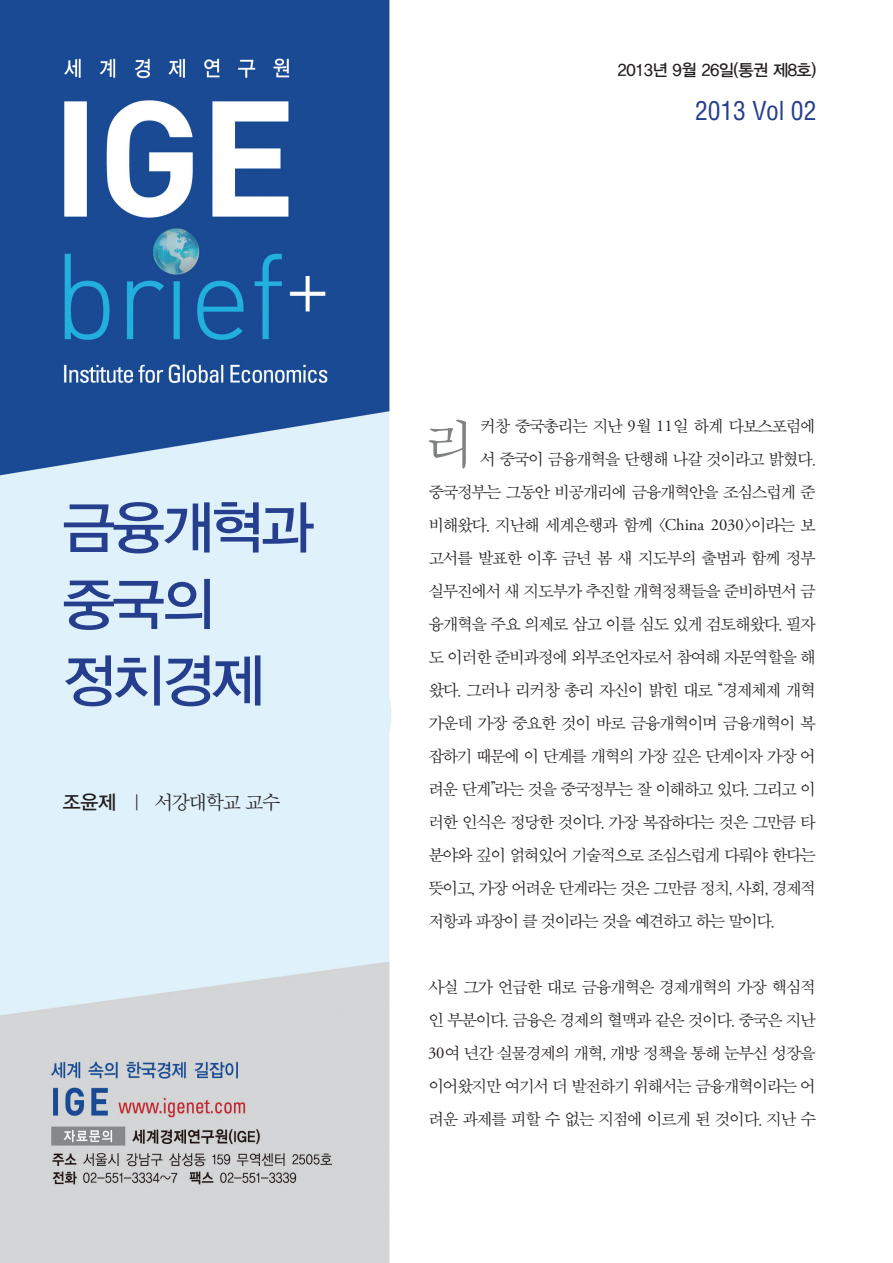
<style>
.page{position:relative;width:893px;height:1263px;background:#fff}
.page>*{position:absolute;margin:0;border:0;box-sizing:border-box;transform-origin:0 0}
.t1{font:57px/76.5px "YDIYGO330";letter-spacing:-.05em;color:#253f8e}
.t2{font:condensed 25.5px "Helvetica LT Std";color:#253f8e}
.t3{font:19.5px "SMSS Myung Jo 10 Std";letter-spacing:-.13em;color:#231f20}
.t4{font:16.5px/33px "SMSS Myung Jo 10 Std";letter-spacing:-.13em;color:#231f20;text-align:justify}
.t5{font:16.5px "YDIYGO330";letter-spacing:-.03em;color:#231f20}
.s1{font-family:"YDIYGO330"}
.s2{font-family:"Adobe Garamond Pro"}
</style>
<div class="page">
<img style="left:0;top:0;width:392px;height:1263px">
<svg style="left:428px;top:420px;width:38px;height:49px"></svg>
<p class="t5" style="left:618px;top:61px;width:200px">2013년 9월 26일(통권 제8호)</p>
<h2 class="t2" style="left:695px;top:95px;width:123px">2013 Vol 02</h2>
<h1 class="t1" style="left:63px;top:490px;width:252px">금융개혁과 중국의 정치경제</h1>
<p class="t3" style="left:63px;top:792px;width:220px"><span class="s1">조윤제</span> | 서강대학교 교수</p>
<p class="t4" style="left:480px;top:410px;width:338px">커창 중국총리는 지난 <span class="s2">9</span>월 <span class="s2">11</span>일 하계 다보스포럼에</p>
<p class="t4" style="left:480px;top:443px;width:338px">서 중국이 금융개혁을 단행해 나갈 것이라고 밝혔다.</p>
<p class="t4" style="left:428px;top:476px;width:390px">중국정부는 그동안 비공개리에 금융개혁안을 조심스럽게 준</p>
<p class="t4" style="left:428px;top:509px;width:390px">비해왔다. 지난해 세계은행과 함께 &lt;<span class="s2">China 2030</span>&gt;이라는 보</p>
<p class="t4" style="left:428px;top:542px;width:390px">고서를 발표한 이후 금년 봄 새 지도부의 출범과 함께 정부</p>
<p class="t4" style="left:428px;top:575px;width:390px">실무진에서 새 지도부가 추진할 개혁정책들을 준비하면서 금</p>
<p class="t4" style="left:428px;top:608px;width:390px">융개혁을 주요 의제로 삼고 이를 심도 있게 검토해왔다. 필자</p>
<p class="t4" style="left:428px;top:641px;width:390px">도 이러한 준비과정에 외부조언자로서 참여해 자문역할을 해</p>
<p class="t4" style="left:428px;top:674px;width:390px">왔다. 그러나 리커창 총리 자신이 밝힌 대로 “경제체제 개혁</p>
<p class="t4" style="left:428px;top:707px;width:390px">가운데 가장 중요한 것이 바로 금융개혁이며 금융개혁이 복</p>
<p class="t4" style="left:428px;top:740px;width:390px">잡하기 때문에 이 단계를 개혁의 가장 깊은 단계이자 가장 어</p>
<p class="t4" style="left:428px;top:773px;width:390px">려운 단계”라는 것을 중국정부는 잘 이해하고 있다. 그리고 이</p>
<p class="t4" style="left:428px;top:806px;width:390px">러한 인식은 정당한 것이다. 가장 복잡하다는 것은 그만큼 타</p>
<p class="t4" style="left:428px;top:839px;width:390px">분야와 깊이 얽혀있어 기술적으로 조심스럽게 다뤄야 한다는</p>
<p class="t4" style="left:428px;top:872px;width:390px">뜻이고, 가장 어려운 단계라는 것은 그만큼 정치, 사회, 경제적</p>
<p class="t4" style="left:428px;top:905px;width:349px">저항과 파장이 클 것이라는 것을 예견하고 하는 말이다.</p>
<p class="t4" style="left:428px;top:971px;width:390px">사실 그가 언급한 대로 금융개혁은 경제개혁의 가장 핵심적 인 부분이다. 금융은 경제의 혈맥과 같은 것이다. 중국은 지난 <span class="s2">30</span>여 년간 실물경제의 개혁, 개방 정책을 통해 눈부신 성장을 이어왔지만 여기서 더 발전하기 위해서는 금융개혁이라는 어 려운 과제를 피할 수 없는 지점에 이르게 된 것이다. 지난 수</p>
</div>
